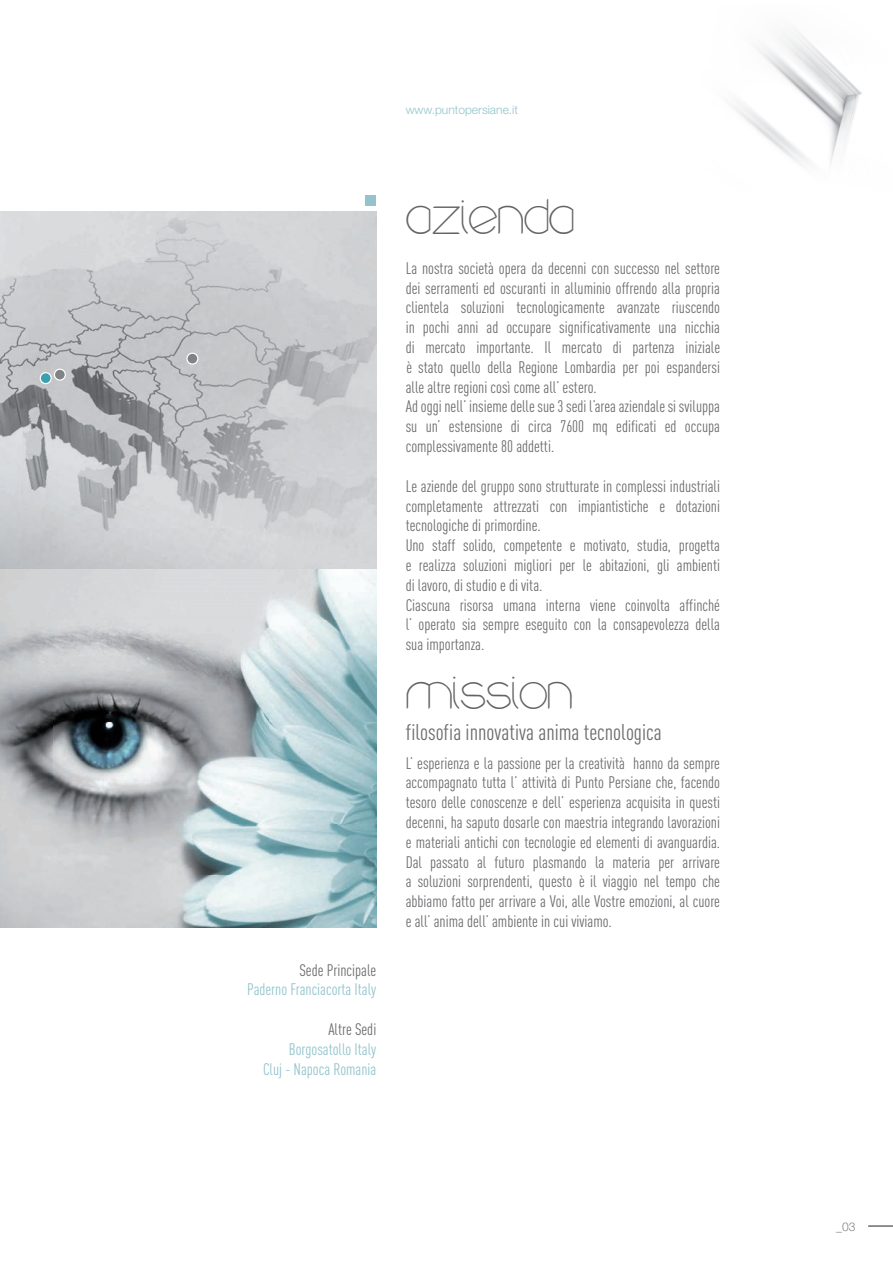
<style>
.page{position:relative;width:893px;height:1263px;background:#fff}
.page>*{position:absolute;margin:0;border:0;box-sizing:border-box;transform-origin:0 0}
.t1{font:39px "round";color:#636366}
.t2{font:37.5px "round";color:#636366}
.t3{font:22.5px "DIN Cond";color:#6c6d70}
.t4{font:16.5px/19.8px "DIN Cond";color:#6c6d70}
.t5{font:16.5px/19.8px "DIN Cond";color:#93c4cd;text-align:right}
.t6{font:300 12px "Helvetica Neue LT Std";color:#93c4cd}
.t7{font:300 12px "Helvetica Neue LT Std";color:#808285}
</style>
<div class="page">
<img style="left:0;top:32px;width:893px;height:1194px">
<img style="left:0;top:212px;width:376px;height:715px">
<div style="left:40px;top:373px;width:11px;height:11px;background:#3c9fb0;border-radius:50%"></div>
<div style="left:40px;top:372px;width:12px;height:12px;border:1px solid #fff;border-radius:50%"></div>
<div style="left:54px;top:369px;width:11px;height:11px;background:#808285;border-radius:50%"></div>
<div style="left:54px;top:369px;width:12px;height:12px;border:1px solid #fff;border-radius:50%"></div>
<div style="left:187px;top:353px;width:11px;height:11px;background:#808285;border-radius:50%"></div>
<div style="left:186px;top:353px;width:12px;height:12px;border:1px solid #fff;border-radius:50%"></div>
<div style="left:366px;top:195px;width:10px;height:11px;background:#93c4cd"></div>
<svg style="left:868px;top:1226px;width:25px;height:1px"></svg>
<p class="t6" style="left:406px;top:102px;width:114px">www.puntopersiane.it</p>
<p class="t4" style="left:299px;top:960px;width:78px">Sede Principale</p>
<p class="t5" style="left:247px;top:979px;width:131px">Paderno Franciacorta Italy</p>
<p class="t4" style="left:328px;top:1019px;width:49px">Altre Sedi</p>
<p class="t5" style="left:263px;top:1039px;width:115px">Borgosatollo Italy<br>Cluj - Napoca Romania</p>
<h1 class="t1" style="left:406px;top:197px;width:171px">azienda</h1>
<p class="t4" style="left:406px;top:258px;width:316px">La nostra società opera da decenni con successo nel settore dei serramenti ed oscuranti in alluminio offrendo alla propria clientela soluzioni tecnologicamente avanzate riuscendo in pochi anni ad occupare significativamente una nicchia di mercato importante. Il mercato di partenza iniziale è stato quello della Regione Lombardia per poi espandersi alle altre regioni così come all’ estero.<br>Ad oggi nell’ insieme delle sue 3 sedi l’area aziendale si sviluppa su un’ estensione di circa 7600 mq edificati ed occupa complessivamente 80 addetti.</p>
<p class="t4" style="left:406px;top:476px;width:316px">Le aziende del gruppo sono strutturate in complessi industriali completamente attrezzati con impiantistiche e dotazioni tecnologiche di primordine.<br>Uno staff solido, competente e motivato, studia, progetta e realizza soluzioni migliori per le abitazioni, gli ambienti di lavoro, di studio e di vita.<br>Ciascuna risorsa umana interna viene coinvolta affinché l’ operato sia sempre eseguito con la consapevolezza della sua importanza.</p>
<h2 class="t2" style="left:406px;top:674px;width:168px">mission</h2>
<h3 class="t3" style="left:406px;top:719px;width:258px">filosofia innovativa anima tecnologica</h3>
<p class="t4" style="left:406px;top:753px;width:316px;text-align:justify">L’ esperienza e la passione per la creatività hanno da sempre accompagnato tutta l’ attività di Punto Persiane che, facendo tesoro delle conoscenze e dell’ esperienza acquisita in questi decenni, ha saputo dosarle con maestria integrando lavorazioni e materiali antichi con tecnologie ed elementi di avanguardia.<br>Dal passato al futuro plasmando la materia per arrivare a soluzioni sorprendenti, questo è il viaggio nel tempo che abbiamo fatto per arrivare a Voi, alle Vostre emozioni, al cuore e all’ anima dell’ ambiente in cui viviamo.</p>
<p class="t7" style="left:836px;top:1220px;width:21px">_03</p>
</div>
